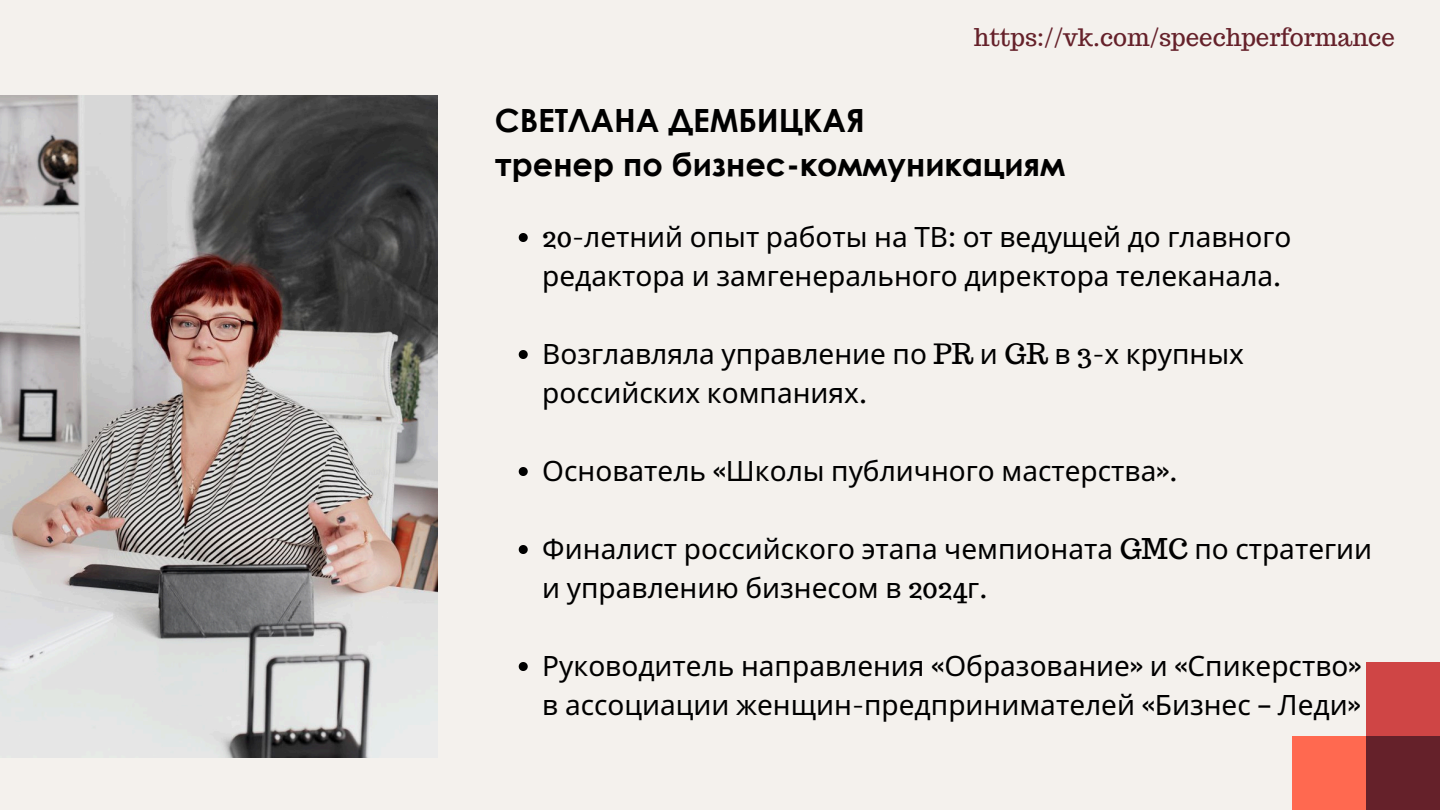
<style>
.page{position:relative;width:1440px;height:810px;background:#f4f1ed}
.page>*{position:absolute;margin:0;border:0;box-sizing:border-box;transform-origin:0 0}
.t1{font:700 32px/44.2px "Century Gothic";color:#000}
.t2{font:28px/39px "Noto Sans";color:#000}
.t3{font:24px "Trocchi";color:#65212a}
.s1{font-family:"Trocchi"}
.s2{font-family:"Noto Sans Gurmukhi"}
</style>
<div class="page">
<div style="left:1366px;top:736px;width:74px;height:74px;background:#65212a"></div>
<div style="left:1366px;top:662px;width:74px;height:74px;background:#cf4545"></div>
<div style="left:1292px;top:736px;width:74px;height:74px;background:#ff6950"></div>
<img style="left:0;top:95px;width:437px;height:662px">
<svg style="left:519px;top:233px;width:9px;height:9px"></svg>
<svg style="left:519px;top:350px;width:9px;height:9px"></svg>
<svg style="left:519px;top:467px;width:9px;height:9px"></svg>
<svg style="left:519px;top:545px;width:9px;height:9px"></svg>
<svg style="left:519px;top:662px;width:9px;height:9px"></svg>
<h2 class="t3" style="left:974px;top:22px;width:422px">https://vk.com/speechperformance</h2>
<p class="t1" style="left:495px;top:97px;width:572px">СВЕТЛАНА ДЕМБИЦКАЯ<br>тренер по бизнес-коммуникациям</p>
<h1 class="t2" style="left:542px;top:216px;width:751px"><span class="s1">20-</span>летний опыт работы на ТВ<span class="s1">:</span> от ведущей до главного редактора и замгенерального директора телеканала<span class="s1">.</span></h1>
<p class="t2" style="left:542px;top:333px;width:703px">Возглавляла управление по <span class="s1">PR</span> и <span class="s1">GR</span> в <span class="s1">3-</span>х крупных российских компаниях<span class="s1">.</span></p>
<p class="t2" style="left:542px;top:450px;width:637px">Основатель <span class="s1">«</span>Школы публичного мастерства<span class="s1">».</span></p>
<p class="t2" style="left:542px;top:528px;width:831px">Финалист российского этапа чемпионата <span class="s1">GMC</span> по стратегии и управлению бизнесом в <span class="s1">2024</span>г<span class="s1">.</span></p>
<p class="t2" style="left:542px;top:645px;width:821px">Руководитель направления <span class="s1">«</span>Образование<span class="s1">»</span> и <span class="s1">«</span>Спикерство<span class="s1">» </span>в ассоциации женщин<span class="s1">-</span>предпринимателей <span class="s1">«</span>Бизнес <span class="s2">–</span> Леди<span class="s1">»</span></p>
</div>
